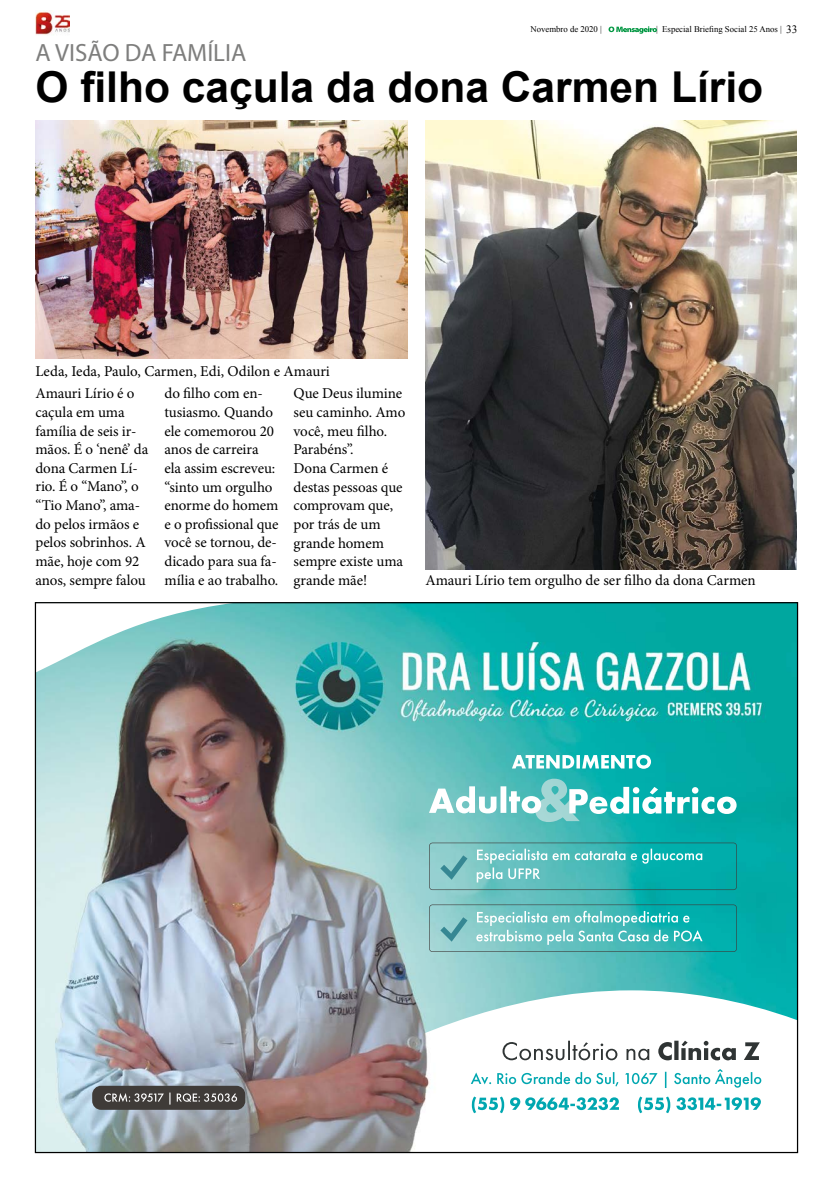
<style>
.page{position:relative;width:833px;height:1188px;background:#fff}
.page>*{position:absolute;margin:0;border:0;box-sizing:border-box;transform-origin:0 0}
.t1{font:700 42.5px "Arial";color:#000}
.t2{font:25px "Myriad Pro";color:#7e7e7d}
.t3{font:15px/18.6px "Minion Pro";letter-spacing:-.005em;color:#000}
.t4{font:8.75px "Times New Roman";color:#000}
.s1{font-size:11.25px}
</style>
<div class="page">
<svg style="left:608px;top:26px;width:49px;height:8px"></svg>
<img style="left:35px;top:10px;width:34px;height:25px">
<img style="left:37px;top:604px;width:759px;height:546px">
<img style="left:200px;top:990px;width:596px;height:160px">
<img style="left:429px;top:842px;width:308px;height:47px">
<img style="left:440px;top:855px;width:27px;height:24px">
<img style="left:429px;top:904px;width:308px;height:47px">
<img style="left:440px;top:916px;width:27px;height:25px">
<img style="left:37px;top:604px;width:198px;height:68px">
<img style="left:92px;top:1085px;width:153px;height:24px">
<img style="left:425px;top:120px;width:371px;height:449px">
<img style="left:35px;top:120px;width:372px;height:238px">
<p class="t4" style="left:530px;top:23px;width:73px">Novembro de 2020 |</p>
<p class="t4" style="left:656px;top:23px;width:143px">| Especial Briefing Social 25 Anos | <span class="s1">33</span></p>
<h1 class="t1" style="left:35px;top:59px;width:729px">O filho caçula da dona Carmen Lírio</h1>
<h2 class="t2" style="left:35px;top:37px;width:212px">A VISÃO DA FAMÍLIA</h2>
<p class="t3" style="left:35px;top:362px;width:296px">Leda, Ieda, Paulo, Carmen, Edi, Odilon e Amauri</p>
<p class="t3" style="left:35px;top:384px;width:114px">Amauri Lírio é o caçula em uma família de seis ir&shy;mãos. É o ‘nenê’ da dona Carmen Lí&shy;rio. É o “Mano”, o “Tio Mano”, ama&shy;do pelos irmãos e pelos sobrinhos. A mãe, hoje com 92 anos, sempre falou</p>
<p class="t3" style="left:164px;top:384px;width:116px">do filho com en&shy;tusiasmo. Quando ele comemorou 20 anos de carreira ela assim escreveu: “sinto um orgulho enorme do homem e o profissional que você se tornou, de&shy;dicado para sua fa&shy;mília e ao trabalho.</p>
<p class="t3" style="left:293px;top:384px;width:113px">Que Deus ilumine seu caminho. Amo você, meu filho.<br>Parabéns”.<br>Dona Carmen é destas pessoas que comprovam que, por trás de um grande homem sempre existe uma grande mãe!</p>
<p class="t3" style="left:425px;top:570px;width:332px">Amauri Lírio tem orgulho de ser filho da dona Carmen</p>
</div>
